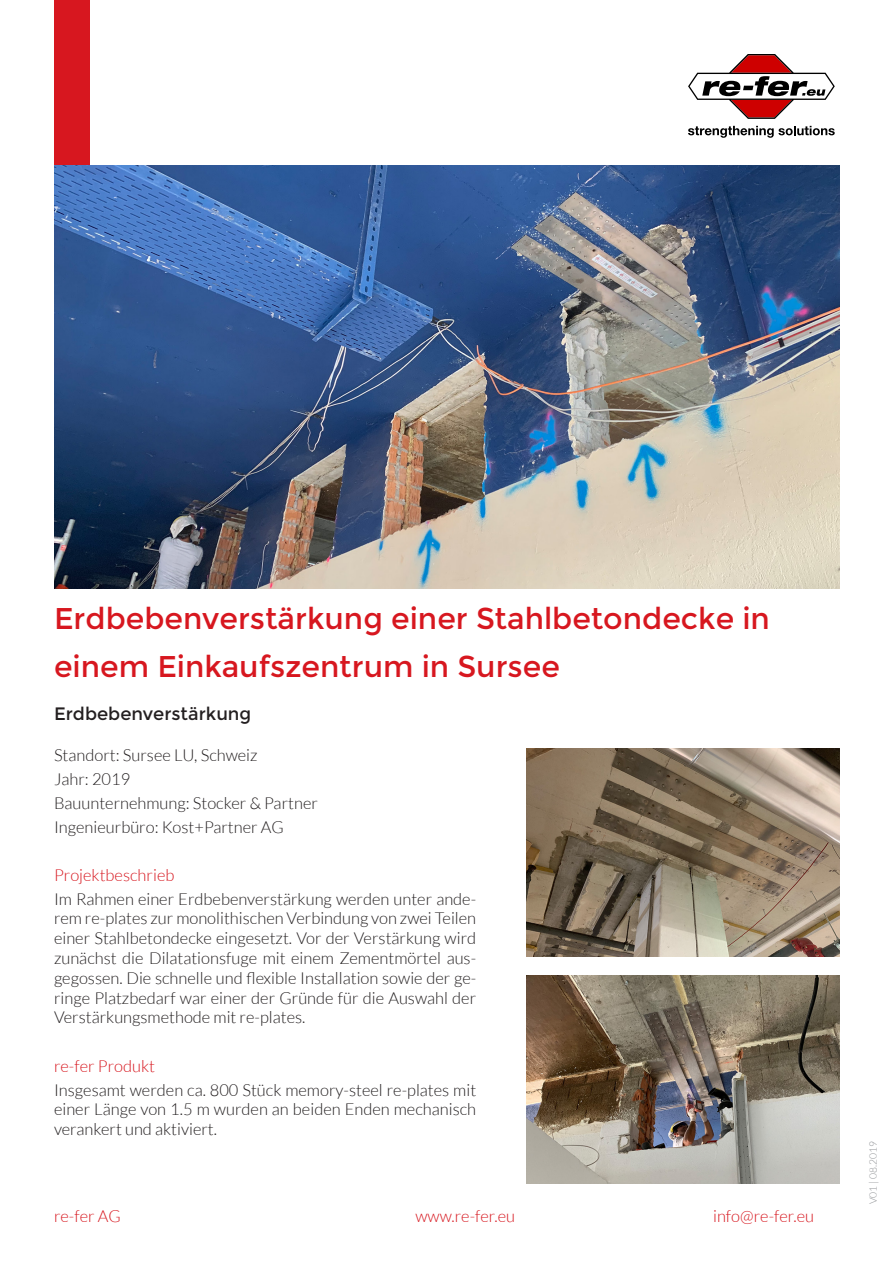
<style>
.page{position:relative;width:893px;height:1263px;background:#fff}
.page>*{position:absolute;margin:0;border:0;box-sizing:border-box;transform-origin:0 0}
.t1{font:30px/48.6px "Montserrat";color:#d7171f}
.t2{font:18px "Montserrat";color:#231f20}
.t3{font:300 16.5px/19.8px "Lato";color:#231f20;text-align:justify}
.t4{font:300 16.5px "Lato";color:#d7171f}
.t5{font:300 10.35px "Lato";color:#939598}
</style>
<div class="page">
<svg style="left:688px;top:126px;width:147px;height:12px"></svg>
<svg style="left:688px;top:54px;width:147px;height:65px"></svg>
<div style="left:54px;top:0;width:35px;height:166px;background:#d7171f"></div>
<img style="left:526px;top:975px;width:313px;height:208px">
<img style="left:526px;top:748px;width:313px;height:208px">
<img style="left:54px;top:166px;width:785px;height:423px">
<h1 class="t1" style="left:54px;top:594px;width:717px">Erdbebenverstärkung einer Stahlbetondecke in einem Einkaufszentrum in Sursee</h1>
<p class="t2" style="left:54px;top:704px;width:199px">Erdbebenverstärkung</p>
<p class="t3" style="left:54px;top:743px;width:265px;line-height:24px;text-align:left">Standort: Sursee LU, Schweiz<br>Jahr: 2019<br>Bauunternehmung: Stocker &amp; Partner<br>Ingenieurbüro: Kost+Partner AG</p>
<p class="t4" style="left:54px;top:866px;width:122px">Projektbeschrieb</p>
<p class="t3" style="left:54px;top:889px;width:424px">Im Rahmen einer Erdbebenverstärkung werden unter ande&shy;rem re-plates zur monolithischen Verbindung von zwei Teilen einer Stahlbetondecke eingesetzt. Vor der Verstärkung wird zunächst die Dilatationsfuge mit einem Zementmörtel aus&shy;gegossen. Die schnelle und flexible Installation sowie der ge&shy;ringe Platzbedarf war einer der Gründe für die Auswahl der Verstärkungsmethode mit re-plates.</p>
<p class="t4" style="left:54px;top:1057px;width:103px">re-fer Produkt</p>
<p class="t3" style="left:54px;top:1080px;width:424px">Insgesamt werden ca. 800 Stück memory-steel re-plates mit einer Länge von 1.5 m wurden an beiden Enden mechanisch verankert und aktiviert.</p>
<p class="t4" style="left:54px;top:1207px;width:68px">re-fer AG</p>
<p class="t4" style="left:415px;top:1207px;width:101px">www.re-fer.eu</p>
<p class="t4" style="left:713px;top:1207px;width:102px">info@re-fer.eu</p>
<p class="t5" style="left:867px;top:1204px;width:65px;rotate:-90deg">V01 | 08.2019</p>
</div>
